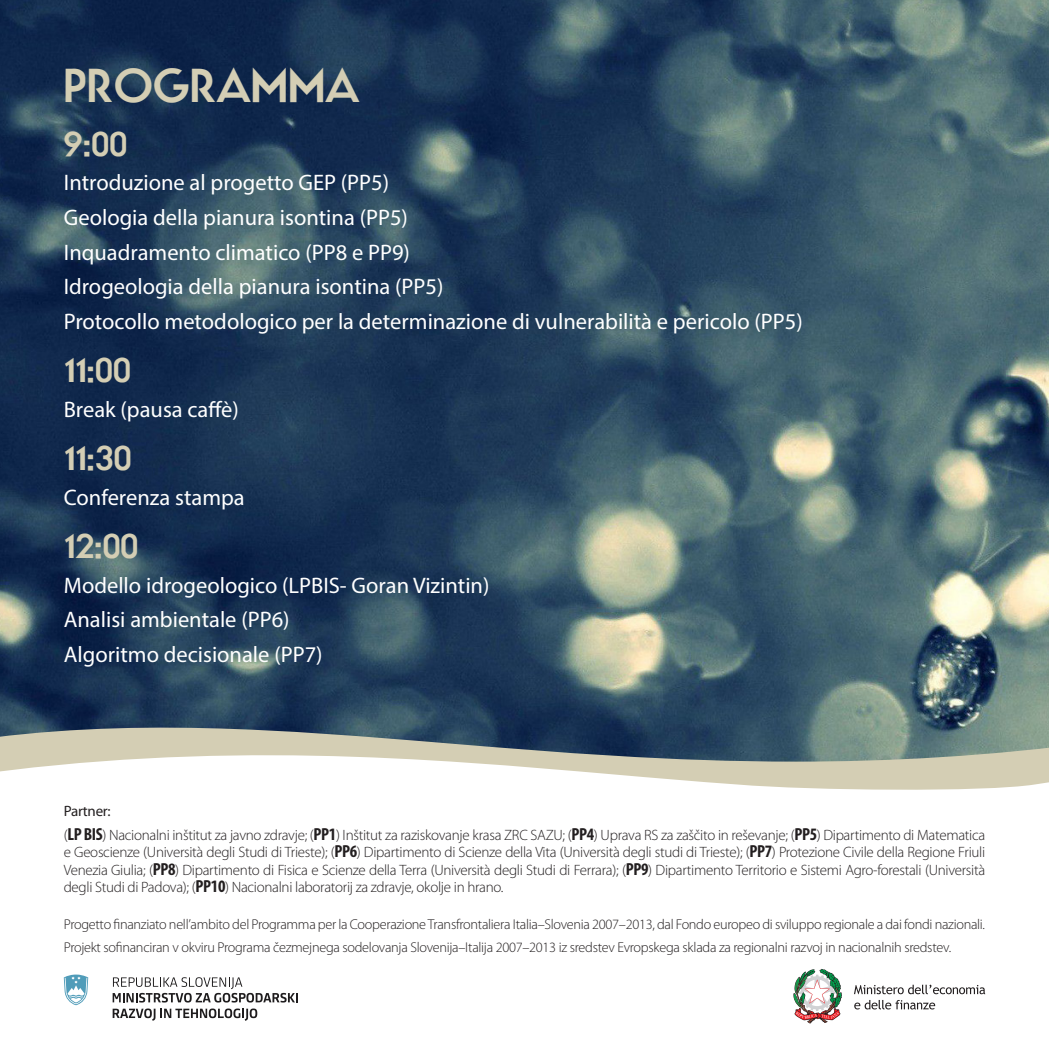
<style>
.page{position:relative;width:1049px;height:1049px;background:#fff}
.page>*{position:absolute;margin:0;border:0;box-sizing:border-box;transform-origin:0 0}
.t1{font:700 45px "Movement";color:#d4ceb4}
.t2{font:700 32.5px "Movement";color:#d4ceb4}
.t3{font:22.5px "Myriad Pro";color:#fff}
.t4{font:300 15px/17.5px "Myriad Pro";letter-spacing:-.02em;color:#231f20;text-align:justify}
.t5{font:15px "Myriad Pro";letter-spacing:-.02em;color:#231f20}
.t6{font:300 14.25px "Myriad Pro";letter-spacing:-.02em;color:#231f20}
.s1{font-weight:700;font-stretch:condensed;font-size:17.5px}
</style>
<div class="page">
<img style="left:0;top:0;width:1049px;height:717px">
<svg style="left:0;top:717px;width:1049px;height:73px"></svg>
<svg style="left:854px;top:985px;width:131px;height:9px"></svg>
<svg style="left:854px;top:1000px;width:81px;height:9px"></svg>
<svg style="left:793px;top:969px;width:49px;height:54px"></svg>
<svg style="left:64px;top:974px;width:24px;height:31px"></svg>
<svg style="left:113px;top:977px;width:185px;height:25px"></svg>
<svg style="left:113px;top:1008px;width:144px;height:13px"></svg>
<p class="t1" style="left:64px;top:57px;width:297px">PROGRAMMA</p>
<p class="t2" style="left:64px;top:123px;width:65px">9:00</p>
<p class="t3" style="left:64px;top:169px;width:327px">Introduzione al progetto GEP (PP5)</p>
<p class="t3" style="left:64px;top:204px;width:346px">Geologia della pianura isontina (PP5)</p>
<p class="t3" style="left:64px;top:238px;width:348px">Inquadramento climatico (PP8 e PP9)</p>
<p class="t3" style="left:64px;top:273px;width:381px">Idrogeologia della pianura isontina (PP5)</p>
<p class="t3" style="left:64px;top:307px;width:740px">Protocollo metodologico per la determinazione di vulnerabilità e pericolo (PP5)</p>
<p class="t2" style="left:64px;top:350px;width:68px">11:00</p>
<p class="t3" style="left:64px;top:395px;width:177px">Break (pausa caffè)</p>
<p class="t2" style="left:64px;top:437px;width:69px">11:30</p>
<p class="t3" style="left:64px;top:483px;width:182px">Conferenza stampa</p>
<p class="t2" style="left:64px;top:525px;width:76px">12:00</p>
<p class="t3" style="left:64px;top:571px;width:427px">Modello idrogeologico (LPBIS- Goran Vizintin)</p>
<p class="t3" style="left:64px;top:606px;width:227px">Analisi ambientale (PP6)</p>
<p class="t3" style="left:64px;top:640px;width:260px">Algoritmo decisionale (PP7)</p>
<p class="t5" style="left:64px;top:802px;width:48px">Partner:</p>
<p class="t4" style="left:64px;top:826px;width:923px">(<span class="s1">LP BIS</span>) Nacionalni inštitut za javno zdravje; (<span class="s1">PP1</span>) Inštitut za raziskovanje krasa ZRC SAZU; (<span class="s1">PP4</span>) Uprava RS za zaščito in reševanje; (<span class="s1">PP5</span>) Dipartimento di Matematica e Geoscienze (Università degli Studi di Trieste); (<span class="s1">PP6</span>) Dipartimento di Scienze della Vita (Università degli studi di Trieste); (<span class="s1">PP7</span>) Protezione Civile della Regione Friuli Venezia Giulia; (<span class="s1">PP8</span>) Dipartimento di Fisica e Scienze della Terra (Università degli Studi di Ferrara); (<span class="s1">PP9</span>) Dipartimento Territorio e Sistemi Agro-forestali (Università degli Studi di Padova); (<span class="s1">PP10</span>) Nacionalni laboratorij za zdravje, okolje in hrano.</p>
<p class="t6" style="left:64px;top:915px;width:923px">Progetto finanziato nell’ambito del Programma per la Cooperazione Transfrontaliera Italia–Slovenia 2007–2013, dal Fondo europeo di sviluppo regionale a dai fondi nazionali.</p>
<p class="t6" style="left:64px;top:938px;width:889px">Projekt sofinanciran v okviru Programa čezmejnega sodelovanja Slovenija–Italija 2007–2013 iz sredstev Evropskega sklada za regionalni razvoj in nacionalnih sredstev.</p>
</div>
